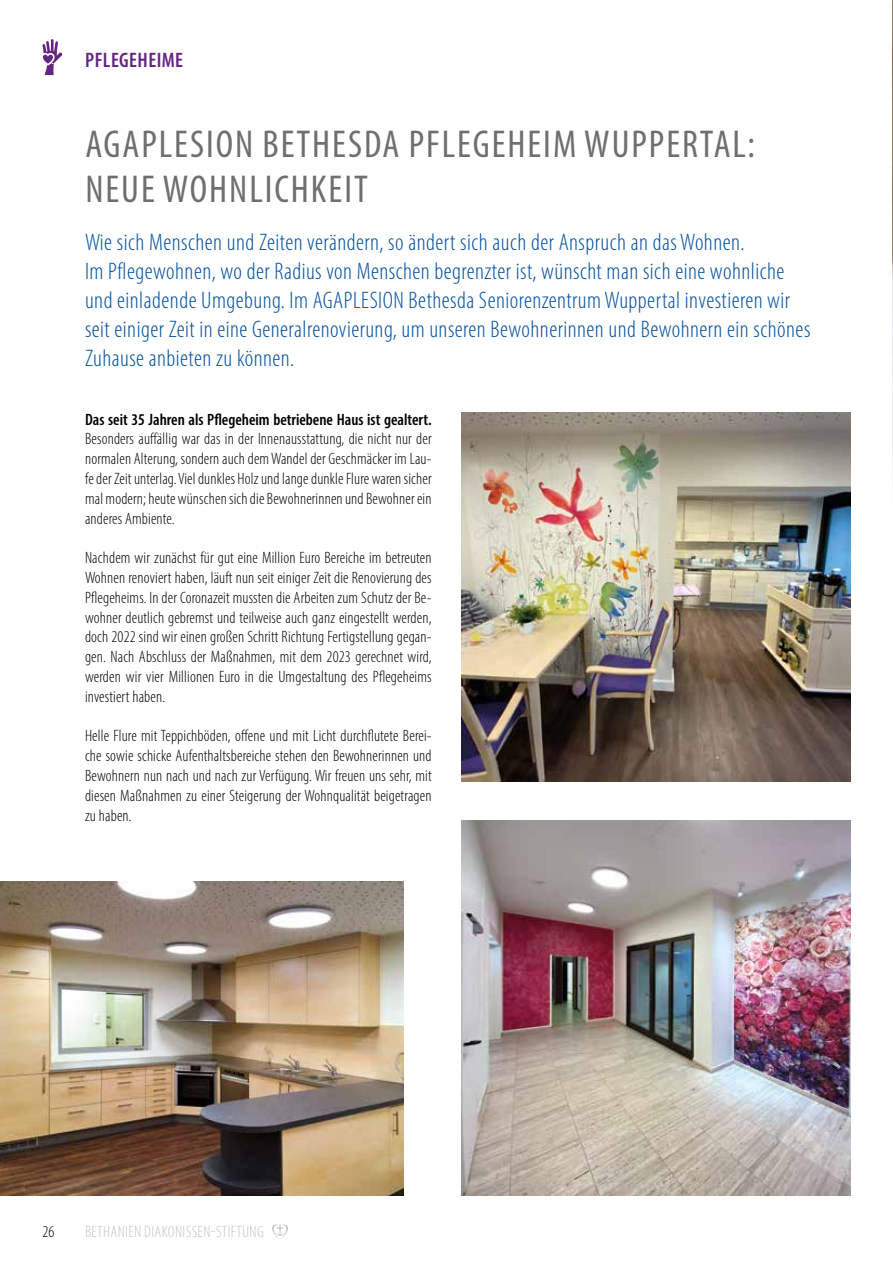
<style>
.page{position:relative;width:893px;height:1263px;background:#fff}
.page>*{position:absolute;margin:0;border:0;box-sizing:border-box;transform-origin:0 0}
.t1{font:condensed 39px/45px "Myriad Pro";letter-spacing:.05em;color:#706f6f}
.t2{font:300 condensed 24px/28.8px "Myriad Pro";letter-spacing:.02em;color:#004f9f}
.t3{font:600 condensed 21px "Myriad Pro";letter-spacing:.02em;color:#642481}
.t4{font:300 condensed 16.5px/19.8px "Myriad Pro";letter-spacing:.01em;color:#000;text-align:justify}
.t5{font:600 condensed 16.5px "Myriad Pro";color:#000}
.t6{font:300 condensed 16.5px "Myriad Pro";letter-spacing:.02em;color:#c6c6c6}
</style>
<div class="page">
<svg style="left:272px;top:1224px;width:16px;height:15px"></svg>
<img style="left:892px;top:0;width:1px;height:471px">
<svg style="left:43px;top:39px;width:19px;height:36px"></svg>
<img style="left:461px;top:821px;width:389px;height:374px">
<img style="left:0;top:882px;width:403px;height:313px">
<img style="left:461px;top:412px;width:389px;height:369px">
<p class="t3" style="left:85px;top:47px;width:99px">PFLEGEHEIME</p>
<h1 class="t1" style="left:85px;top:121px;width:671px">AGAPLESION BETHESDA PFLEGEHEIM WUPPERTAL:<br>NEUE WOHNLICHKEIT</h1>
<p class="t2" style="left:85px;top:228px;width:727px">Wie sich Menschen und Zeiten verändern, so ändert sich auch der Anspruch an das Wohnen.<br>Im Pflegewohnen, wo der Radius von Menschen begrenzter ist, wünscht man sich eine wohnliche und einladende Umgebung. Im AGAPLESION Bethesda Seniorenzentrum Wuppertal investieren wir seit einiger Zeit in eine Generalrenovierung, um unseren Bewohnerinnen und Bewohnern ein schönes Zuhause anbieten zu können.</p>
<p class="t5" style="left:85px;top:409px;width:348px">Das seit 35 Jahren als Pflegeheim betriebene Haus ist gealtert.</p>
<p class="t4" style="left:85px;top:429px;width:348px">Besonders auffällig war das in der Innenausstattung, die nicht nur der normalen Alterung, sondern auch dem Wandel der Geschmäcker im Lau&shy;fe der Zeit unterlag. Viel dunkles Holz und lange dunkle Flure waren sicher mal modern; heute wünschen sich die Bewohnerinnen und Bewohner ein anderes Ambiente.</p>
<p class="t4" style="left:85px;top:548px;width:348px">Nachdem wir zunächst für gut eine Million Euro Bereiche im betreuten Wohnen renoviert haben, läuft nun seit einiger Zeit die Renovierung des Pflegeheims. In der Coronazeit mussten die Arbeiten zum Schutz der Be&shy;wohner deutlich gebremst und teilweise auch ganz eingestellt werden, doch 2022 sind wir einen großen Schritt Richtung Fertigstellung gegan&shy;gen. Nach Abschluss der Maßnahmen, mit dem 2023 gerechnet wird, werden wir vier Millionen Euro in die Umgestaltung des Pflegeheims investiert haben.</p>
<p class="t4" style="left:85px;top:726px;width:348px">Helle Flure mit Teppichböden, offene und mit Licht durchflutete Berei&shy;che sowie schicke Aufenthaltsbereiche stehen den Bewohnerinnen und Bewohnern nun nach und nach zur Verfügung. Wir freuen uns sehr, mit diesen Maßnahmen zu einer Steigerung der Wohnqualität beigetragen zu haben.</p>
<p class="t4" style="left:43px;top:1222px;width:13px">26</p>
<p class="t6" style="left:85px;top:1222px;width:180px">BETHANIEN DIAKONISSEN-STIFTUNG</p>
</div>
